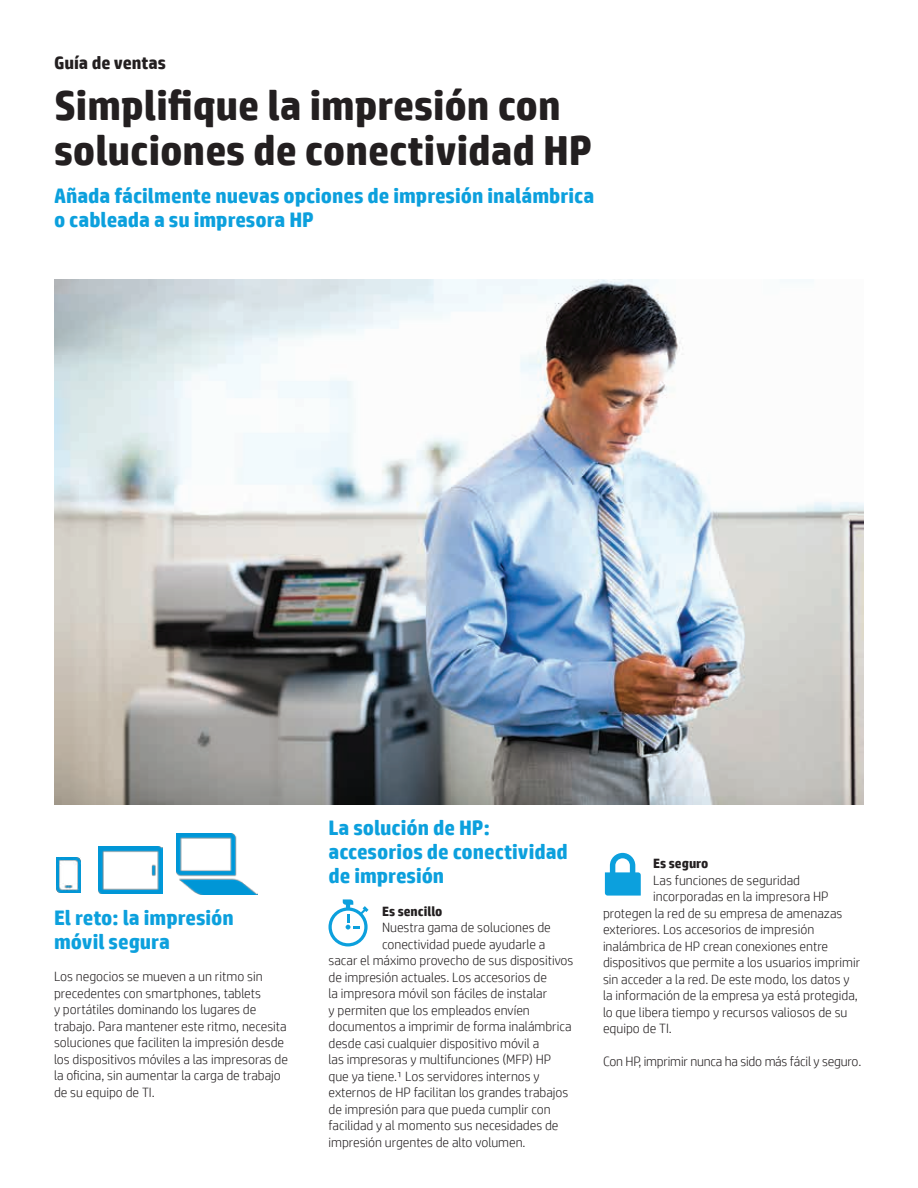
<style>
.page{position:relative;width:918px;height:1188px;background:#fff}
.page>*{position:absolute;margin:0;border:0;box-sizing:border-box;transform-origin:0 0}
.Headline_28_30{font:700 42px/45px "HP Simplified";color:#231f20}
.Subhead_no_space{font:700 21px/24px "HP Simplified";color:#0ca0dd}
.Body{font:700 21px/24px "HP Simplified";color:#0ca0dd}
.Subhead_14_16_bold_b{font:700 21px/24px "HP Simplified";color:#0ca0dd}
.Document_type_12_14{font:700 18px "HP Simplified";color:#231f20}
.Body-2{font:300 13.5px "HP Simplified";color:#231f20}
.Body_last{font:300 13.5px/16.5px "HP Simplified";color:#231f20}
.Body_header_bold{font:700 13.5px "HP Simplified";color:#231f20}
</style>
<div class="page">
<img style="left:54px;top:279px;width:809px;height:525px">
<svg style="left:328px;top:899px;width:41px;height:47px"></svg>
<svg style="left:605px;top:853px;width:36px;height:43px"></svg>
<svg style="left:56px;top:857px;width:23px;height:34px"></svg>
<img style="left:57px;top:858px;width:24px;height:35px">
<img style="left:98px;top:847px;width:64px;height:47px">
<img style="left:176px;top:833px;width:81px;height:61px">
<p class="Document_type_12_14" style="left:54px;top:51px;width:114px">Guía de ventas</p>
<p class="Headline_28_30" style="left:54px;top:83px;width:540px">Simplifique la impresión con soluciones de conectividad HP</p>
<p class="Subhead_no_space" style="left:54px;top:184px;width:542px">Añada fácilmente nuevas opciones de impresión inalámbrica o cableada a su impresora HP</p>
<p class="Subhead_14_16_bold_b" style="left:54px;top:905px;width:181px">El reto: la impresión móvil segura</p>
<p class="Body_last" style="left:54px;top:968px;width:236px">Los negocios se mueven a un ritmo sin precedentes con smartphones, tablets<br>y portátiles dominando los lugares de trabajo. Para mantener este ritmo, necesita soluciones que faciliten la impresión desde los dispositivos móviles a las impresoras de la oficina, sin aumentar la carga de trabajo de su equipo de TI.</p>
<p class="Body" style="left:328px;top:816px;width:241px">La solución de HP: accesorios de conectividad de impresión</p>
<p class="Body_header_bold" style="left:382px;top:902px;width:62px">Es sencillo</p>
<p class="Body-2" style="left:382px;top:919px;width:170px">Nuestra gama de soluciones de</p>
<p class="Body-2" style="left:382px;top:935px;width:165px">conectividad puede ayudarle a</p>
<p class="Body-2" style="left:328px;top:952px;width:247px">sacar el máximo provecho de sus dispositivos</p>
<p class="Body-2" style="left:328px;top:968px;width:220px">de impresión actuales. Los accesorios de</p>
<p class="Body-2" style="left:328px;top:985px;width:220px">la impresora móvil son fáciles de instalar</p>
<p class="Body-2" style="left:328px;top:1001px;width:203px">y permiten que los empleados envíen</p>
<p class="Body-2" style="left:328px;top:1018px;width:245px">documentos a imprimir de forma inalámbrica</p>
<p class="Body-2" style="left:328px;top:1034px;width:212px">desde casi cualquier dispositivo móvil a</p>
<p class="Body-2" style="left:328px;top:1051px;width:224px">las impresoras y multifunciones (MFP) HP</p>
<p class="Body-2" style="left:328px;top:1067px;width:213px">que ya tiene.¹ Los servidores internos y</p>
<p class="Body-2" style="left:328px;top:1084px;width:241px">externos de HP facilitan los grandes trabajos</p>
<p class="Body-2" style="left:328px;top:1100px;width:224px">de impresión para que pueda cumplir con</p>
<p class="Body-2" style="left:328px;top:1117px;width:232px">facilidad y al momento sus necesidades de</p>
<p class="Body-2" style="left:328px;top:1133px;width:199px">impresión urgentes de alto volumen.</p>
<p class="Body_header_bold" style="left:653px;top:855px;width:57px">Es seguro</p>
<p class="Body-2" style="left:653px;top:871px;width:148px">Las funciones de seguridad</p>
<p class="Body-2" style="left:653px;top:888px;width:177px">incorporadas en la impresora HP</p>
<p class="Body-2" style="left:603px;top:904px;width:241px">protegen la red de su empresa de amenazas</p>
<p class="Body-2" style="left:603px;top:921px;width:213px">exteriores. Los accesorios de impresión</p>
<p class="Body-2" style="left:603px;top:937px;width:227px">inalámbrica de HP crean conexiones entre</p>
<p class="Body-2" style="left:603px;top:954px;width:259px">dispositivos que permite a los usuarios imprimir</p>
<p class="Body-2" style="left:603px;top:970px;width:248px">sin acceder a la red. De este modo, los datos y</p>
<p class="Body-2" style="left:603px;top:987px;width:256px">la información de la empresa ya está protegida,</p>
<p class="Body-2" style="left:603px;top:1003px;width:246px">lo que libera tiempo y recursos valiosos de su</p>
<p class="Body-2" style="left:603px;top:1020px;width:70px">equipo de TI.</p>
<p class="Body_last" style="left:603px;top:1053px;width:260px">Con HP, imprimir nunca ha sido más fácil y seguro.</p>
</div>
